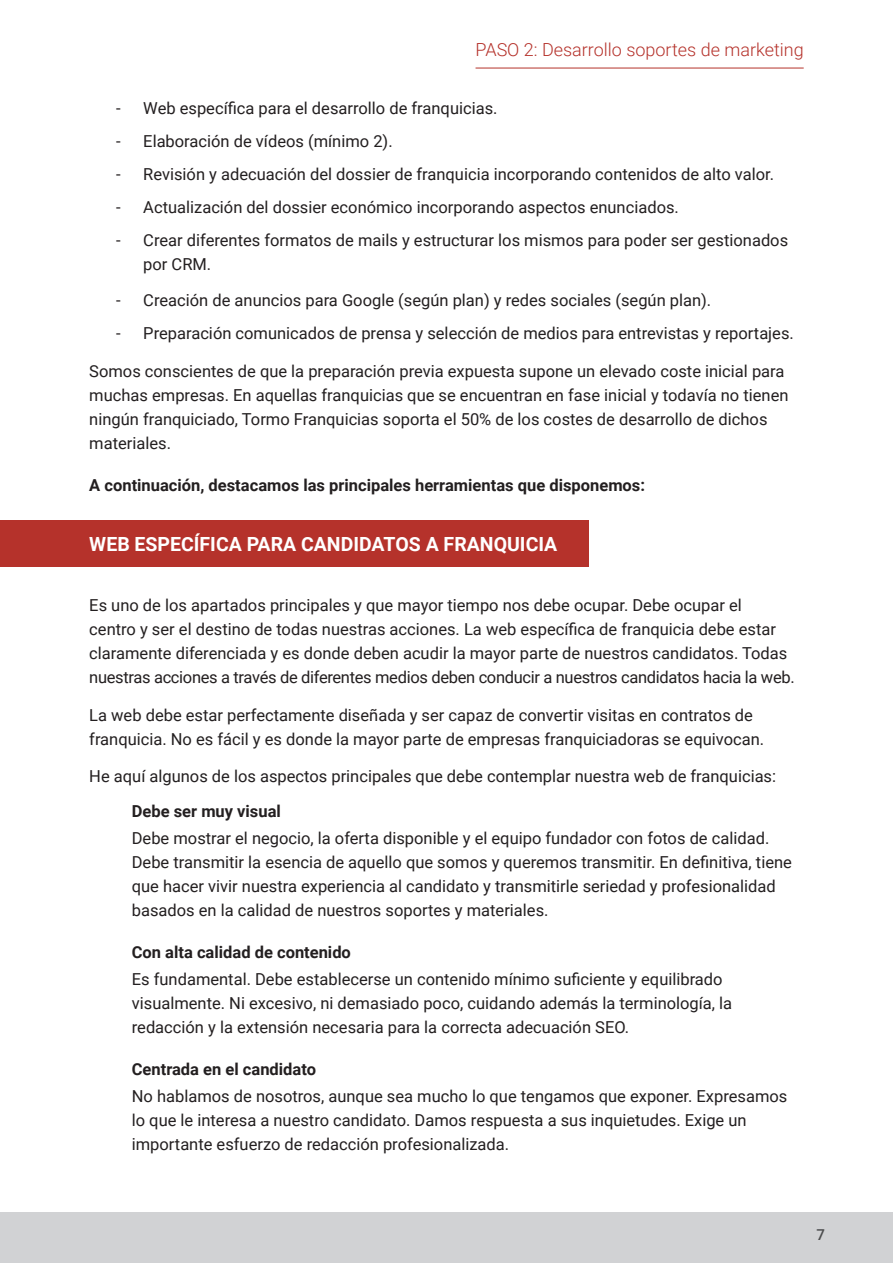
<style>
.page{position:relative;width:893px;height:1263px;background:#fff}
.page>*{position:absolute;margin:0;border:0;box-sizing:border-box;transform-origin:0 0}
.t1{font:700 19.5px "Roboto";color:#fff}
.t2{font:300 18px "Roboto";color:#b5322b}
.t3{font:16.5px/24px "Roboto";color:#231f20}
.t4{font:700 16.5px "Roboto";color:#231f20}
.t5{font:500 15px "Roboto";color:#4b4c4d}
</style>
<div class="page">
<div style="left:0;top:1212px;width:893px;height:51px;background:#d1d2d4"></div>
<div style="left:0;top:520px;width:588px;height:47px;background:#b5322b"></div>
<hr style="left:475px;top:68px;width:329px;height:1px;background:#b5322b">
<p class="t2" style="left:475px;top:37px;width:330px">PASO 2: Desarrollo soportes de marketing</p>
<p class="t3" style="left:116px;top:96px;width:383px">- Web específica para el desarrollo de franquicias.</p>
<p class="t3" style="left:116px;top:129px;width:278px">- Elaboración de vídeos (mínimo 2).</p>
<p class="t3" style="left:116px;top:162px;width:659px">- Revisión y adecuación del dossier de franquicia incorporando contenidos de alto valor.</p>
<p class="t3" style="left:116px;top:195px;width:564px">- Actualización del dossier económico incorporando aspectos enunciados.</p>
<p class="t3" style="left:143px;top:228px;width:646px;text-indent:-27px">- Crear diferentes formatos de mails y estructurar los mismos para poder ser gestionados por CRM.</p>
<p class="t3" style="left:116px;top:288px;width:596px">- Creación de anuncios para Google (según plan) y redes sociales (según plan).</p>
<p class="t3" style="left:116px;top:321px;width:679px">- Preparación comunicados de prensa y selección de medios para entrevistas y reportajes.</p>
<p class="t3" style="left:89px;top:358px;width:701px">Somos conscientes de que la preparación previa expuesta supone un elevado coste inicial para muchas empresas. En aquellas franquicias que se encuentran en fase inicial y todavía no tienen ningún franquiciado, Tormo Franquicias soporta el 50% de los costes de desarrollo de dichos materiales.</p>
<p class="t4" style="left:89px;top:473px;width:557px">A continuación, destacamos las principales herramientas que disponemos:</p>
<p class="t1" style="left:89px;top:530px;width:470px">WEB ESPECÍFICA PARA CANDIDATOS A FRANQUICIA</p>
<p class="t3" style="left:89px;top:592px;width:707px">Es uno de los apartados principales y que mayor tiempo nos debe ocupar. Debe ocupar el<br>centro y ser el destino de todas nuestras acciones. La web específica de franquicia debe estar claramente diferenciada y es donde deben acudir la mayor parte de nuestros candidatos. Todas nuestras acciones a través de diferentes medios deben conducir a nuestros candidatos hacia la web.</p>
<p class="t3" style="left:89px;top:702px;width:676px">La web debe estar perfectamente diseñada y ser capaz de convertir visitas en contratos de franquicia. No es fácil y es donde la mayor parte de empresas franquiciadoras se equivocan.</p>
<p class="t3" style="left:89px;top:763px;width:688px">He aquí algunos de los aspectos principales que debe contemplar nuestra web de franquicias:</p>
<p class="t4" style="left:132px;top:799px;width:151px">Debe ser muy visual</p>
<p class="t3" style="left:132px;top:825px;width:662px">Debe mostrar el negocio, la oferta disponible y el equipo fundador con fotos de calidad.<br>Debe transmitir la esencia de aquello que somos y queremos transmitir. En definitiva, tiene que hacer vivir nuestra experiencia al candidato y transmitirle seriedad y profesionalidad basados en la calidad de nuestros soportes y materiales.</p>
<p class="t4" style="left:132px;top:940px;width:221px">Con alta calidad de contenido</p>
<p class="t3" style="left:132px;top:966px;width:602px">Es fundamental. Debe establecerse un contenido mínimo suficiente y equilibrado visualmente. Ni excesivo, ni demasiado poco, cuidando además la terminología, la redacción y la extensión necesaria para la correcta adecuación SEO.</p>
<p class="t4" style="left:132px;top:1057px;width:186px">Centrada en el candidato</p>
<p class="t3" style="left:132px;top:1083px;width:657px">No hablamos de nosotros, aunque sea mucho lo que tengamos que exponer. Expresamos lo que le interesa a nuestro candidato. Damos respuesta a sus inquietudes. Exige un importante esfuerzo de redacción profesionalizada.</p>
<p class="t5" style="left:816px;top:1224px;width:10px">7</p>
</div>
